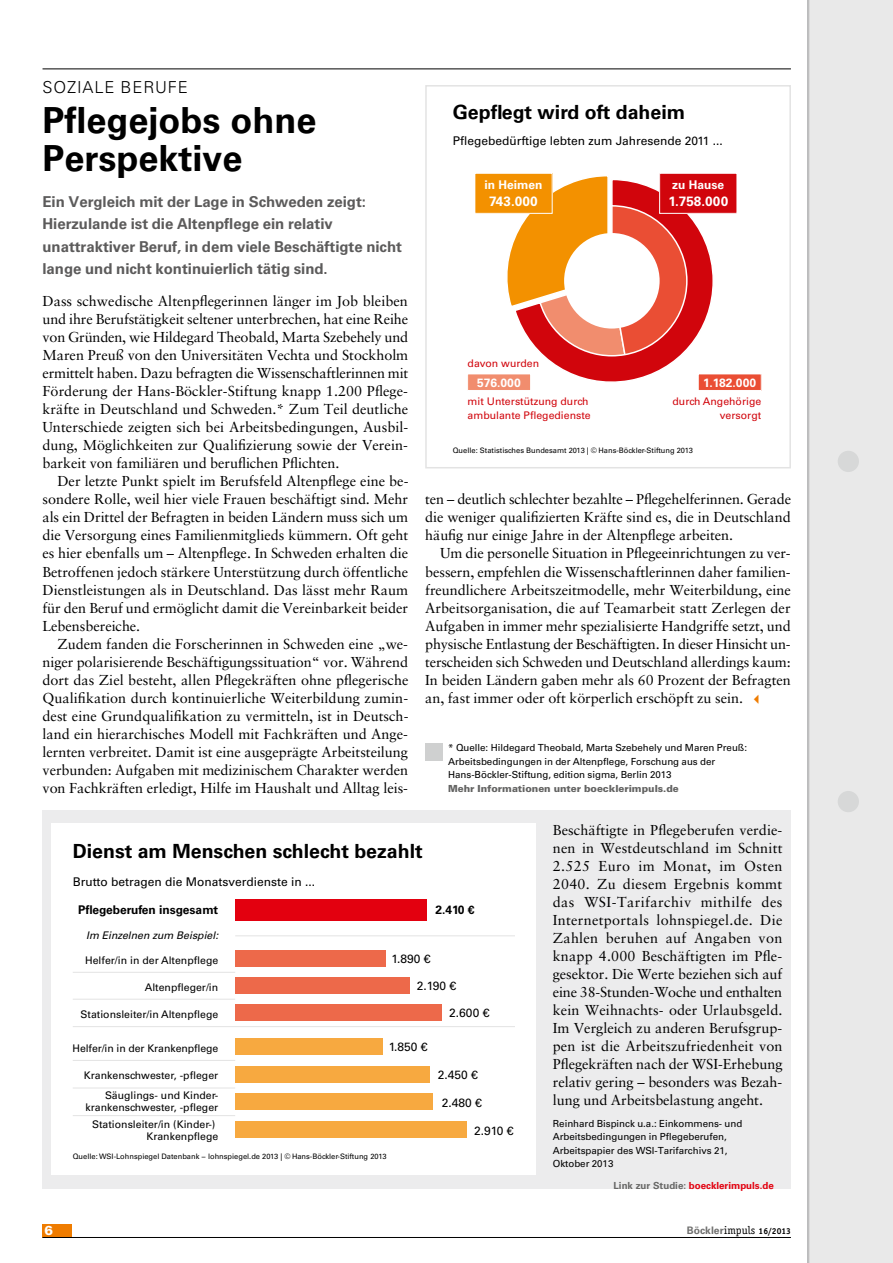
<style>
.page{position:relative;width:893px;height:1263px;background:#fff}
.page>*{position:absolute;margin:0;border:0;box-sizing:border-box;transform-origin:0 0}
.t1{font:700 36px/37.5px "Univers LT Std";color:#000}
.t2{font:700 19.5px "Univers LT Std";color:#000}
.t3{font:300 16.5px "Univers LT Std";letter-spacing:.05em;color:#000}
.t4{font:700 15px/22.5px "Univers LT Std";letter-spacing:-.005em;color:#5c5b5b}
.t5{font:14.4px/18px "Sabon LT";letter-spacing:-.005em;color:#000;text-align:justify}
.t6{font:700 13.5px "Univers LT Std";letter-spacing:.01em;color:#fff}
.t7{font:900 12.9px "Univers LT Std";color:#fff}
.t8{font:12px "Univers LT Std";color:#000}
.t9{font:700 12px "Univers LT Std";color:#fff}
.t10{font:700 12px "Univers LT Std";color:#000}
.t11{font:10.5px/19.5px "Univers LT Std";color:#000;text-align:right}
.t12{font:10.5px/13.6px "Univers LT Std";color:#d1050c}
.t13{font:italic 10.5px "Univers LT Std";color:#000}
.t14{font:700 10.35px "Univers LT Std";color:#6f6f6e}
.t15{font:9.75px/13.5px "Univers LT Std";letter-spacing:-.005em;color:#000}
.t16{font:900 9.75px "Univers LT Std";letter-spacing:-.005em;color:#636362}
.t17{font:700 9.75px "Univers LT Std";color:#e3000f}
.t18{font:7.5px "Univers LT Std";color:#000}
.s1{font-family:"European Pi Three";font-size:10.5px;color:#ef7c00}
.s2{color:#686867}
.s3{font-family:"Officina Serif LT";font-weight:400;font-size:11.25px;color:#000}
.s4{font-family:"Officina Serif LT";font-size:8.55px;color:#000}
</style>
<div class="page">
<hr style="left:43px;top:69px;width:748px;height:1px;background:#000">
<div style="left:808px;top:0;width:85px;height:1263px;background:#e9e9e9"></div>
<hr style="left:808px;top:0;width:2px;height:1263px;background:#dadada">
<hr style="left:807px;top:0;width:2px;height:1263px;background:#b1b2b3">
<div style="left:838px;top:451px;width:21px;height:21px;background:#d7d8d8;border-radius:50%"></div>
<div style="left:838px;top:791px;width:21px;height:21px;background:#d7d8d8;border-radius:50%"></div>
<div style="left:43px;top:1224px;width:29px;height:13px;background:#ef7c00"></div>
<hr style="left:43px;top:1237px;width:748px;height:1px;background:#000">
<svg style="left:507px;top:176px;width:206px;height:206px"></svg>
<div style="left:564px;top:233px;width:96px;height:96px;background:#fff;border-radius:50%"></div>
<div style="left:698px;top:374px;width:63px;height:16px;background:#ea4e34"></div>
<div style="left:698px;top:373px;width:64px;height:18px;border:1px solid #fff"></div>
<div style="left:468px;top:374px;width:63px;height:16px;background:#f18d6e"></div>
<div style="left:467px;top:373px;width:64px;height:18px;border:1px solid #fff"></div>
<div style="left:475px;top:173px;width:77px;height:40px;background:#f39100"></div>
<div style="left:474px;top:173px;width:79px;height:41px;border:1px solid #fff"></div>
<div style="left:660px;top:173px;width:77px;height:40px;background:#d1050c"></div>
<div style="left:659px;top:173px;width:78px;height:41px;border:1px solid #fff"></div>
<div style="left:425px;top:85px;width:366px;height:383px;border:2px solid #e3e3e3"></div>
<div style="left:425px;top:744px;width:17px;height:17px;background:#cfd0d0"></div>
<div style="left:43px;top:810px;width:748px;height:378px;background:#ececed"></div>
<div style="left:51px;top:823px;width:485px;height:352px;background:#fff"></div>
<div style="left:235px;top:900px;width:192px;height:21px;background:#e3000f"></div>
<div style="left:235px;top:951px;width:150px;height:16px;background:#ed694a"></div>
<div style="left:235px;top:978px;width:174px;height:16px;background:#ed694a"></div>
<div style="left:235px;top:1004px;width:207px;height:17px;background:#ed694a"></div>
<div style="left:235px;top:1038px;width:147px;height:17px;background:#f7a940"></div>
<div style="left:235px;top:1066px;width:195px;height:16px;background:#f7a940"></div>
<div style="left:235px;top:1094px;width:197px;height:16px;background:#f7a940"></div>
<div style="left:235px;top:1121px;width:231px;height:16px;background:#f7a940"></div>
<hr style="left:235px;top:935px;width:280px;height:1px;background:#e3e3e3">
<hr style="left:73px;top:1026px;width:442px;height:1px;background:#e3e3e3">
<hr style="left:73px;top:972px;width:162px;height:1px;background:#e3e3e3">
<hr style="left:73px;top:999px;width:162px;height:1px;background:#e3e3e3">
<hr style="left:73px;top:1060px;width:162px;height:1px;background:#e3e3e3">
<hr style="left:73px;top:1088px;width:162px;height:1px;background:#e3e3e3">
<hr style="left:73px;top:1115px;width:162px;height:1px;background:#e3e3e3">
<p class="t3" style="left:43px;top:77px;width:147px">SOZIALE BERUFE</p>
<h1 class="t1" style="left:43px;top:102px;width:276px">Pflegejobs ohne<br>Perspektive</h1>
<h2 class="t2" style="left:453px;top:101px;width:234px">Gepflegt wird oft daheim</h2>
<p class="t8" style="left:453px;top:133px;width:271px">Pflegebedürftige lebten zum Jahresende 2011 ...</p>
<p class="t9" style="left:484px;top:178px;width:60px">in Heimen</p>
<p class="t6" style="left:489px;top:193px;width:50px">743.000</p>
<p class="t9" style="left:672px;top:178px;width:54px">zu Hause</p>
<p class="t6" style="left:668px;top:193px;width:61px">1.758.000</p>
<p class="t4" style="left:43px;top:190px;width:361px">Ein Vergleich mit der Lage in Schweden zeigt:<br>Hierzulande ist die Altenpflege ein relativ unattraktiver Beruf, in dem viele Beschäftigte nicht lange und nicht kontinuierlich tätig sind.</p>
<p class="t5" style="left:43px;top:292px;width:367px">Dass schwedische Altenpflegerinnen länger im Job bleiben und ihre Berufstätigkeit seltener unterbrechen, hat eine Reihe von Gründen, wie Hildegard Theobald, Marta Szebehely und Maren Preuß von den Universitäten Vechta und Stockholm ermittelt haben. Dazu befragten die Wissenschaftlerinnen mit Förderung der Hans-Böckler-Stiftung knapp 1.200 Pflege&shy;kräfte in Deutschland und Schweden.* Zum Teil deutliche Unterschiede zeigten sich bei Arbeitsbedingungen, Ausbil&shy;dung, Möglichkeiten zur Qualifizierung sowie der Verein&shy;barkeit von familiären und beruflichen Pflichten.</p>
<p class="t5" style="left:43px;top:472px;width:367px;text-indent:15px">Der letzte Punkt spielt im Berufsfeld Altenpflege eine be&shy;sondere Rolle, weil hier viele Frauen beschäftigt sind. Mehr als ein Drittel der Befragten in beiden Ländern muss sich um die Versorgung eines Familienmitglieds kümmern. Oft geht es hier ebenfalls um – Altenpflege. In Schweden erhalten die Betroffenen jedoch stärkere Unterstützung durch öffentliche Dienstleistungen als in Deutschland. Das lässt mehr Raum für den Beruf und ermöglicht damit die Vereinbarkeit beider Lebensbereiche.</p>
<p class="t5" style="left:43px;top:634px;width:367px;text-indent:15px">Zudem fanden die Forscherinnen in Schweden eine „we&shy;niger polarisierende Beschäftigungssituation“ vor. Während dort das Ziel besteht, allen Pflegekräften ohne pflegerische Qualifikation durch kontinuierliche Weiterbildung zumin&shy;dest eine Grundqualifikation zu vermitteln, ist in Deutsch&shy;land ein hierarchisches Modell mit Fachkräften und Ange&shy;lernten verbreitet. Damit ist eine ausgeprägte Arbeitsteilung verbunden: Aufgaben mit medizinischem Charakter werden von Fachkräften erledigt, Hilfe im Haushalt und Alltag leis-</p>
<p class="t12" style="left:468px;top:356px;width:73px">davon wurden</p>
<p class="t9" style="left:477px;top:375px;width:45px">576.000</p>
<p class="t9" style="left:703px;top:375px;width:55px">1.182.000</p>
<p class="t12" style="left:468px;top:395px;width:125px">mit Unterstützung durch ambulante Pflegedienste</p>
<p class="t12" style="left:672px;top:395px;width:90px;text-align:right">durch Angehörige versorgt</p>
<p class="t18" style="left:453px;top:445px;width:242px">Quelle: Statistisches Bundesamt 2013 | © Hans-Böckler-Stiftung 2013</p>
<p class="t5" style="left:425px;top:490px;width:367px">ten – deutlich schlechter bezahlte – Pflegehelferinnen. Gerade die weniger qualifizierten Kräfte sind es, die in Deutschland häufig nur einige Jahre in der Altenpflege arbeiten.</p>
<p class="t5" style="left:425px;top:544px;width:367px;text-indent:15px">Um die personelle Situation in Pflegeeinrichtungen zu ver&shy;bessern, empfehlen die Wissenschaftlerinnen daher familien&shy;freundlichere Arbeitszeitmodelle, mehr Weiterbildung, eine Arbeitsorganisation, die auf Teamarbeit statt Zerlegen der Aufgaben in immer mehr spezialisierte Handgriffe setzt, und physische Entlastung der Beschäftigten. In dieser Hinsicht un&shy;terscheiden sich Schweden und Deutschland allerdings kaum:<br>In beiden Ländern gaben mehr als 60 Prozent der Befragten an, fast immer oder oft körperlich erschöpft zu sein. <span class="s1">B</span></p>
<p class="t15" style="left:448px;top:741px;width:300px">* Quelle: Hildegard Theobald, Marta Szebehely und Maren Preuß:<br>Arbeitsbedingungen in der Altenpflege, Forschung aus der<br>Hans-Böckler-Stiftung, edition sigma, Berlin 2013</p>
<p class="t16" style="left:448px;top:782px;width:232px">Mehr Informationen unter boecklerimpuls.de</p>
<p class="t5" style="left:553px;top:820px;width:231px">Beschäftigte in Pflegeberufen verdie&shy;nen in Westdeutschland im Schnitt 2.525 Euro im Monat, im Osten 2040. Zu diesem Ergebnis kommt das WSI-Tarifarchiv mithilfe des Internetportals lohnspiegel.de. Die Zahlen beruhen auf Angaben von knapp 4.000 Beschäftigten im Pfle&shy;gesektor. Die Werte beziehen sich auf eine 38-Stunden-Woche und enthalten kein Weihnachts- oder Urlaubsgeld.<br>Im Vergleich zu anderen Berufsgrup&shy;pen ist die Arbeitszufriedenheit von Pflegekräften nach der WSI-Erhebung relativ gering – besonders was Bezah&shy;lung und Arbeitsbelastung angeht.</p>
<p class="t15" style="left:553px;top:1116px;width:191px">Reinhard Bispinck u.a.: Einkommens- und Arbeitsbedingungen in Pflegeberufen, Arbeitspapier des WSI-Tarifarchivs 21, Oktober 2013</p>
<p class="t17" style="left:613px;top:1179px;width:162px"><span class="s2">Link zur Studie:</span> boecklerimpuls.de</p>
<h2 class="t2" style="left:73px;top:839px;width:351px">Dienst am Menschen schlecht bezahlt</h2>
<p class="t8" style="left:73px;top:874px;width:244px">Brutto betragen die Monatsverdienste in ...</p>
<p class="t10" style="left:78px;top:903px;width:142px">Pflegeberufen insgesamt</p>
<p class="t11" style="left:85px;top:950px;width:135px">Helfer/in in der Altenpflege</p>
<p class="t10" style="left:435px;top:903px;width:41px">2.410 €</p>
<p class="t13" style="left:86px;top:929px;width:134px">Im Einzelnen zum Beispiel:</p>
<p class="t8" style="left:392px;top:952px;width:40px">1.890 €</p>
<p class="t8" style="left:417px;top:979px;width:41px">2.190 €</p>
<p class="t8" style="left:449px;top:1006px;width:42px">2.600 €</p>
<p class="t8" style="left:389px;top:1040px;width:40px">1.850 €</p>
<p class="t8" style="left:438px;top:1067px;width:42px">2.450 €</p>
<p class="t8" style="left:442px;top:1095px;width:42px">2.480 €</p>
<p class="t8" style="left:474px;top:1123px;width:41px">2.910 €</p>
<p class="t11" style="left:145px;top:977px;width:75px">Altenpfleger/in</p>
<p class="t11" style="left:81px;top:1004px;width:139px">Stationsleiter/in Altenpflege</p>
<p class="t11" style="left:73px;top:1038px;width:147px">Helfer/in in der Krankenpflege</p>
<p class="t11" style="left:84px;top:1066px;width:136px">Krankenschwester, -pfleger<br>Säuglings- und Kinder-</p>
<p class="t11" style="left:86px;top:1098px;width:134px;line-height:17.2px;text-align:center">krankenschwester, -pfleger<br>Stationsleiter/in (Kinder-)</p>
<p class="t11" style="left:146px;top:1127px;width:73px">Krankenpflege</p>
<p class="t18" style="left:73px;top:1152px;width:315px">Quelle: WSI-Lohnspiegel Datenbank − lohnspiegel.de 2013 | © Hans-Böckler-Stiftung 2013</p>
<p class="t7" style="left:45px;top:1222px;width:10px">6</p>
<p class="t14" style="left:687px;top:1224px;width:106px">Böckler<span class="s3">impuls</span> <span class="s4">16/2013</span></p>
</div>
